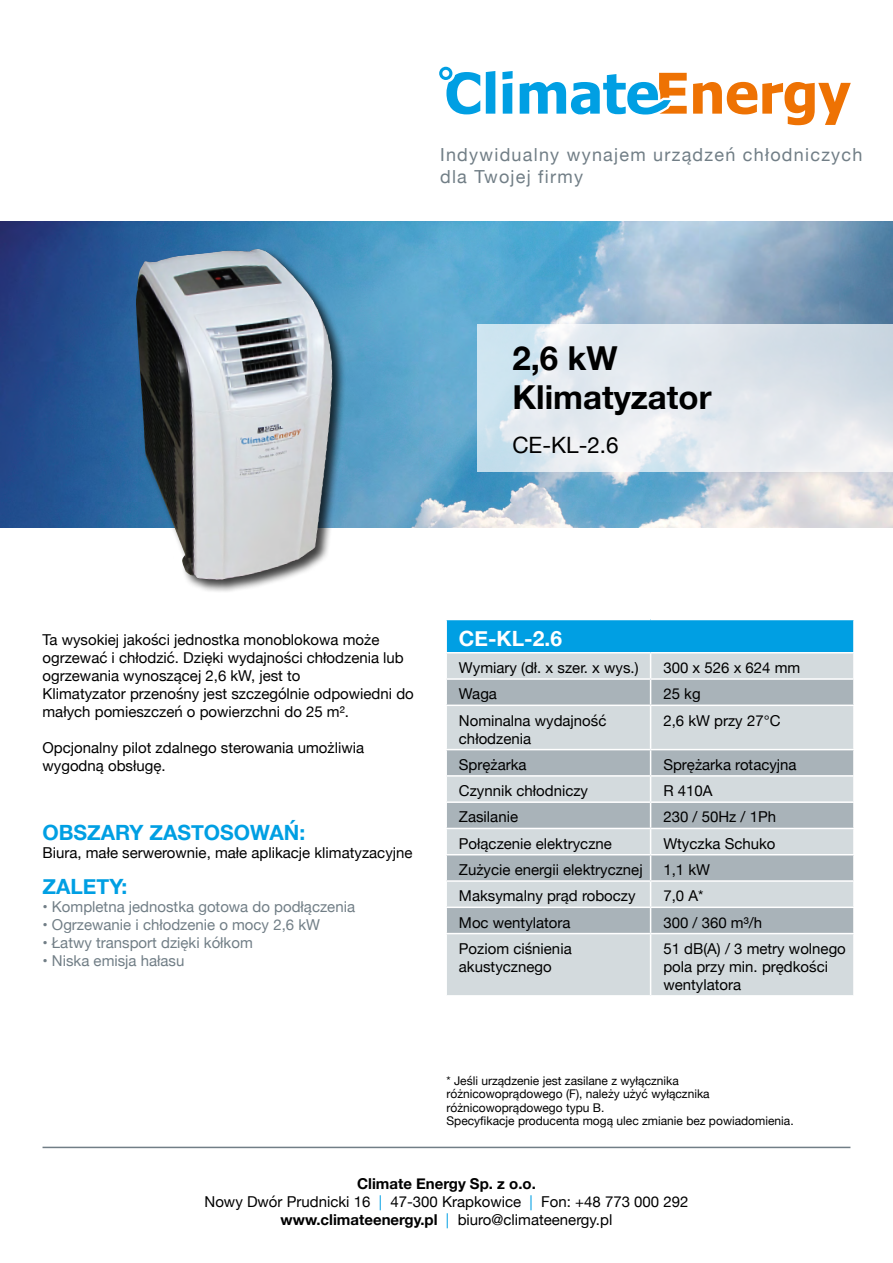
<style>
.page{position:relative;width:893px;height:1263px;background:#fff}
.page>*{position:absolute;margin:0;border:0;box-sizing:border-box;transform-origin:0 0}
.t1{font:700 33px/39.6px "Helvetica Neue";color:#000}
.t2{font:22.5px "Helvetica Neue";color:#000}
.t3{font:700 21px "Helvetica Neue";color:#009fe3}
.t4{font:700 21px "Helvetica Neue";color:#fff}
.t5{font:18px/21.6px "Helvetica Neue";letter-spacing:.07em;color:#717e86}
.t6{font:15px/18px "Helvetica Neue";color:#000}
.t7{font:15px "Helvetica Neue";color:#717e86}
.t8{font:12px/13.5px "Helvetica Neue";color:#000}
.s1{font-weight:700}
.s2{color:#009fe3}
</style>
<div class="page">
<img style="left:0;top:221px;width:893px;height:306px">
<hr style="left:43px;top:1147px;width:807px;height:1px;background:#717e86">
<svg style="left:502px;top:71px;width:11px;height:43px"></svg>
<svg style="left:486px;top:71px;width:9px;height:43px"></svg>
<svg style="left:693px;top:82px;width:158px;height:43px"></svg>
<svg style="left:520px;top:73px;width:167px;height:42px"></svg>
<svg style="left:439px;top:67px;width:41px;height:47px"></svg>
<div style="left:446px;top:619px;width:408px;height:34px;background:#009fe3"></div>
<div style="left:447px;top:653px;width:406px;height:342px;background:#d3dadd"></div>
<svg style="left:447px;top:680px;width:406px;height:253px;background:#bdc6ca"></svg>
<hr style="left:445px;top:619px;width:206px;height:1px;background:#fff">
<hr style="left:445px;top:620px;width:2px;height:32px;background:#fff">
<hr style="left:651px;top:619px;width:204px;height:1px;background:#fff">
<hr style="left:853px;top:620px;width:2px;height:32px;background:#fff">
<hr style="left:445px;top:652px;width:206px;height:1px;background:#fff">
<hr style="left:651px;top:652px;width:204px;height:1px;background:#fff">
<hr style="left:445px;top:678px;width:206px;height:2px;background:#fff">
<hr style="left:651px;top:678px;width:204px;height:2px;background:#fff">
<svg style="left:650px;top:653px;width:1px;height:51px"></svg>
<hr style="left:445px;top:704px;width:206px;height:2px;background:#fff">
<hr style="left:651px;top:704px;width:204px;height:2px;background:#fff">
<hr style="left:650px;top:706px;width:1px;height:43px;background:#fff">
<hr style="left:445px;top:749px;width:206px;height:1px;background:#fff">
<hr style="left:651px;top:749px;width:204px;height:1px;background:#fff">
<hr style="left:445px;top:775px;width:206px;height:2px;background:#fff">
<hr style="left:651px;top:775px;width:204px;height:2px;background:#fff">
<hr style="left:445px;top:801px;width:206px;height:2px;background:#fff">
<hr style="left:651px;top:801px;width:204px;height:2px;background:#fff">
<hr style="left:445px;top:828px;width:206px;height:1px;background:#fff">
<hr style="left:651px;top:828px;width:204px;height:1px;background:#fff">
<hr style="left:445px;top:854px;width:206px;height:1px;background:#fff">
<hr style="left:651px;top:854px;width:204px;height:1px;background:#fff">
<hr style="left:445px;top:880px;width:206px;height:2px;background:#fff">
<hr style="left:651px;top:880px;width:204px;height:2px;background:#fff">
<hr style="left:445px;top:906px;width:206px;height:2px;background:#fff">
<hr style="left:651px;top:906px;width:204px;height:2px;background:#fff">
<svg style="left:650px;top:750px;width:1px;height:183px"></svg>
<hr style="left:445px;top:933px;width:206px;height:1px;background:#fff">
<hr style="left:651px;top:933px;width:204px;height:1px;background:#fff">
<hr style="left:650px;top:934px;width:1px;height:61px;background:#fff">
<svg style="left:478px;top:324px;width:415px;height:148px;background:#dfe7ee"></svg>
<div style="left:134px;top:247px;width:213px;height:347px;background:#000;opacity:.75"></div>
<img style="left:136px;top:249px;width:197px;height:331px">
<p class="t5" style="left:440px;top:145px;width:424px">Indywidualny wynajem urządzeń chłodniczych dla Twojej firmy</p>
<h1 class="t1" style="left:512px;top:339px;width:201px">2,6 kW<br>Klimatyzator</h1>
<h2 class="t2" style="left:512px;top:429px;width:108px">CE-KL-2.6</h2>
<p class="t6" style="left:43px;top:631px;width:373px">Ta wysokiej jakości jednostka monoblokowa może ogrzewać i chłodzić. Dzięki wydajności chłodzenia lub ogrzewania wynoszącej 2,6 kW, jest to<br>Klimatyzator przenośny jest szczególnie odpowiedni do małych pomieszczeń o powierzchni do 25 m².</p>
<p class="t6" style="left:43px;top:739px;width:323px">Opcjonalny pilot zdalnego sterowania umożliwia wygodną obsługę.</p>
<h3 class="t3" style="left:43px;top:816px;width:264px">OBSZARY ZASTOSOWAŃ:</h3>
<p class="t6" style="left:43px;top:844px;width:372px">Biura, małe serwerownie, małe aplikacje klimatyzacyjne</p>
<h3 class="t3" style="left:43px;top:870px;width:86px">ZALETY:</h3>
<p class="t7" style="left:43px;top:895px;width:314px">• Kompletna jednostka gotowa do podłączenia</p>
<p class="t7" style="left:43px;top:913px;width:279px">• Ogrzewanie i chłodzenie o mocy 2,6 kW</p>
<p class="t7" style="left:43px;top:931px;width:212px">• Łatwy transport dzięki kółkom</p>
<p class="t7" style="left:43px;top:949px;width:143px">• Niska emisja hałasu</p>
<h3 class="t4" style="left:459px;top:622px;width:105px">CE-KL-2.6</h3>
<p class="t6" style="left:459px;top:659px;width:181px">Wymiary (dł. x szer. x wys.)</p>
<p class="t6" style="left:663px;top:659px;width:139px">300 x 526 x 624 mm</p>
<p class="t6" style="left:459px;top:686px;width:40px">Waga</p>
<p class="t6" style="left:663px;top:686px;width:39px">25 kg</p>
<p class="t6" style="left:459px;top:712px;width:149px">Nominalna wydajność chłodzenia</p>
<p class="t6" style="left:663px;top:712px;width:119px">2,6 kW przy 27°C</p>
<p class="t6" style="left:459px;top:756px;width:69px">Sprężarka</p>
<p class="t6" style="left:663px;top:756px;width:135px">Sprężarka rotacyjna</p>
<p class="t6" style="left:459px;top:783px;width:131px">Czynnik chłodniczy</p>
<p class="t6" style="left:663px;top:783px;width:51px">R 410A</p>
<p class="t6" style="left:459px;top:809px;width:61px">Zasilanie</p>
<p class="t6" style="left:663px;top:809px;width:114px">230 / 50Hz / 1Ph</p>
<p class="t6" style="left:459px;top:835px;width:155px">Połączenie elektryczne</p>
<p class="t6" style="left:663px;top:835px;width:114px">Wtyczka Schuko</p>
<p class="t6" style="left:459px;top:861px;width:185px">Zużycie energii elektrycznej</p>
<p class="t6" style="left:663px;top:861px;width:48px">1,1 kW</p>
<p class="t6" style="left:459px;top:888px;width:178px">Maksymalny prąd roboczy</p>
<p class="t6" style="left:663px;top:888px;width:42px">7,0 A*</p>
<p class="t6" style="left:459px;top:914px;width:113px">Moc wentylatora</p>
<p class="t6" style="left:663px;top:914px;width:100px">300 / 360 m³/h</p>
<p class="t6" style="left:459px;top:940px;width:114px">Poziom ciśnienia akustycznego</p>
<p class="t6" style="left:663px;top:940px;width:184px">51 dB(A) / 3 metry wolnego pola przy min. prędkości wentylatora</p>
<p class="t8" style="left:446px;top:1074px;width:349px">* Jeśli urządzenie jest zasilane z wyłącznika różnicowoprądowego (F), należy użyć wyłącznika różnicowoprądowego typu B.<br>Specyfikacje producenta mogą ulec zmianie bez powiadomienia.</p>
<p class="t6" style="left:205px;top:1175px;width:485px;text-align:center"><span class="s1">Climate Energy Sp. z o.o.<br></span>Nowy Dwór Prudnicki 16 <span class="s2">|</span> 47-300 Krapkowice <span class="s2">|</span> Fon: +48 773 000 292 <span class="s1">www.climateenergy.pl</span> <span class="s2">|</span> biuro@climateenergy.pl</p>
</div>
